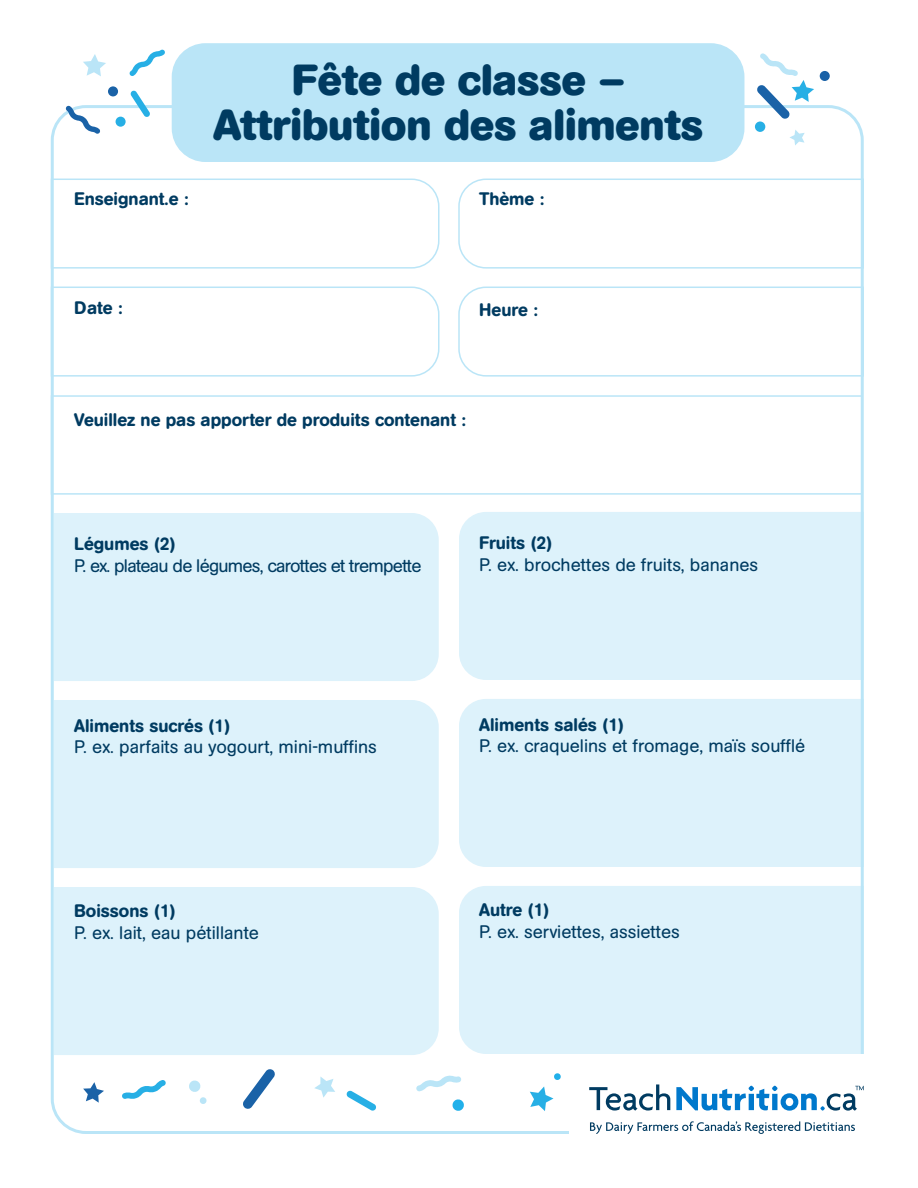
<style>
.page{position:relative;width:918px;height:1188px;background:#fff}
.page>*{position:absolute;margin:0;border:0;box-sizing:border-box;transform-origin:0 0}
.t1{font:700 43.05px/44.8px "AG Book Rounded";color:#003b61;text-align:center}
.t2{font:18px/21.6px "AG Book Rounded";color:#003b61}
.t3{font:500 18px "AG Book Rounded";color:#003b61}
.t4{font:18px "AG Book Rounded";letter-spacing:-.04em;color:#003b61}
.s1{font-weight:500}
</style>
<div class="page">
<div style="left:51px;top:395px;width:812px;height:100px;background:#fff;border:2px solid #bae5f7"></div>
<div style="left:55px;top:887px;width:384px;height:168px;background:#ddf2fb"></div>
<svg style="left:50px;top:178px;width:390px;height:91px"></svg>
<svg style="left:50px;top:286px;width:390px;height:91px"></svg>
<svg style="left:458px;top:178px;width:402px;height:91px"></svg>
<svg style="left:458px;top:286px;width:402px;height:91px"></svg>
<div style="left:55px;top:513px;width:384px;height:168px;background:#ddf2fb"></div>
<div style="left:459px;top:886px;width:401px;height:168px;background:#ddf2fb"></div>
<div style="left:55px;top:700px;width:384px;height:168px;background:#ddf2fb"></div>
<div style="left:459px;top:699px;width:401px;height:168px;background:#ddf2fb"></div>
<div style="left:459px;top:512px;width:401px;height:168px;background:#ddf2fb"></div>
<div style="left:172px;top:43px;width:572px;height:119px;background:#bae5f7;border-radius:34px"></div>
<svg style="left:130px;top:90px;width:20px;height:27px"></svg>
<div style="left:755px;top:121px;width:10px;height:11px;background:#27afe5;border-radius:50%"></div>
<div style="left:116px;top:117px;width:10px;height:10px;background:#27afe5;border-radius:50%"></div>
<div style="left:820px;top:71px;width:10px;height:10px;background:#1a62a7;border-radius:50%"></div>
<div style="left:108px;top:86px;width:10px;height:10px;background:#1a62a7;border-radius:50%"></div>
<svg style="left:790px;top:130px;width:15px;height:15px"></svg>
<svg style="left:83px;top:54px;width:23px;height:22px"></svg>
<svg style="left:66px;top:105px;width:34px;height:29px"></svg>
<svg style="left:757px;top:53px;width:57px;height:66px"></svg>
<svg style="left:129px;top:49px;width:36px;height:27px"></svg>
<svg style="left:346px;top:1090px;width:30px;height:21px"></svg>
<svg style="left:243px;top:1069px;width:32px;height:40px"></svg>
<svg style="left:554px;top:1073px;width:7px;height:7px"></svg>
<svg style="left:189px;top:1080px;width:18px;height:24px"></svg>
<svg style="left:452px;top:1099px;width:12px;height:12px"></svg>
<svg style="left:530px;top:1086px;width:24px;height:25px"></svg>
<svg style="left:314px;top:1076px;width:21px;height:22px"></svg>
<svg style="left:83px;top:1082px;width:21px;height:21px"></svg>
<svg style="left:122px;top:1080px;width:44px;height:19px"></svg>
<svg style="left:416px;top:1075px;width:45px;height:17px"></svg>
<svg style="left:589px;top:1084px;width:81px;height:27px"></svg>
<svg style="left:590px;top:1121px;width:265px;height:13px"></svg>
<svg style="left:676px;top:1086px;width:188px;height:25px"></svg>
<p class="t1" style="left:213px;top:59px;width:491px">Fête de classe –<br>Attribution des aliments</p>
<p class="t3" style="left:74px;top:188px;width:116px">Enseignant.e :</p>
<p class="t3" style="left:479px;top:188px;width:67px">Thème :</p>
<p class="t3" style="left:74px;top:297px;width:50px">Date :</p>
<p class="t3" style="left:479px;top:299px;width:60px">Heure :</p>
<p class="t3" style="left:74px;top:409px;width:393px">Veuillez ne pas apporter de produits contenant :</p>
<p class="t3" style="left:74px;top:534px;width:103px">Légumes (2)</p>
<p class="t4" style="left:74px;top:555px;width:349px">P. ex. plateau de légumes, carottes et trempette</p>
<p class="t3" style="left:479px;top:532px;width:75px">Fruits (2)</p>
<p class="t2" style="left:479px;top:554px;width:280px">P. ex. brochettes de fruits, bananes</p>
<p class="t2" style="left:74px;top:715px;width:304px"><span class="s1">Aliments sucrés (1)<br></span>P. ex. parfaits au yogourt, mini-muffins</p>
<p class="t3" style="left:479px;top:714px;width:146px">Aliments salés (1)</p>
<p class="t2" style="left:479px;top:735px;width:328px">P. ex. craquelins et fromage, maïs soufflé</p>
<p class="t3" style="left:74px;top:900px;width:103px">Boissons (1)</p>
<p class="t2" style="left:74px;top:922px;width:186px">P. ex. lait, eau pétillante</p>
<p class="t3" style="left:479px;top:899px;width:72px">Autre (1)</p>
<p class="t2" style="left:479px;top:921px;width:202px">P. ex. serviettes, assiettes</p>
</div>
